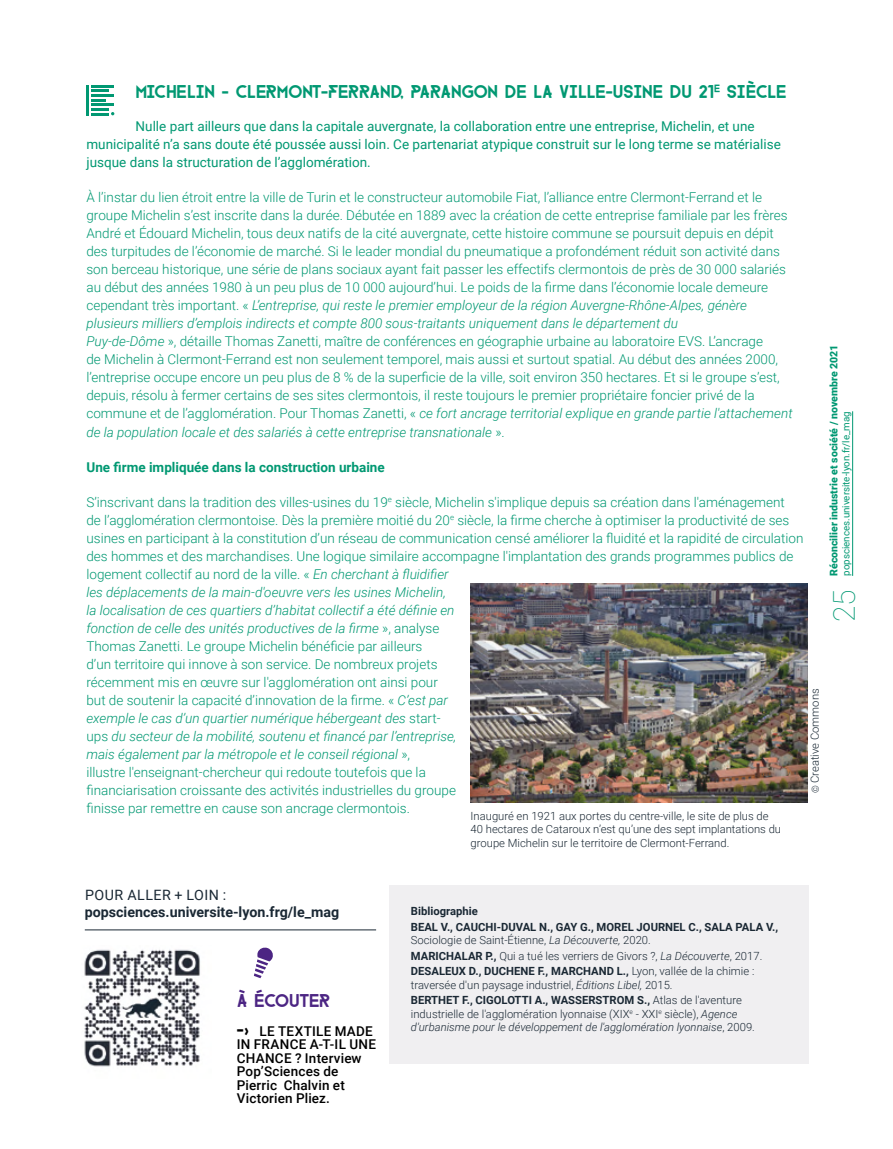
<style>
.page{position:relative;width:893px;height:1149px;background:#fff}
.page>*{position:absolute;margin:0;border:0;box-sizing:border-box;transform-origin:0 0}
.t1{font:100 30px "Roboto";color:#009872}
.t2{font:15px "FARRAY";color:#009872}
.t3{font:15px "FARRAY";letter-spacing:-.025em;color:#4c2583}
.t4{font:700 14.25px "Roboto";color:#1a2834}
.t5{font:14.25px "Roboto";letter-spacing:.035em;color:#1a2834}
.t6{font:300 13.5px/18px "Roboto";color:#009872}
.t7{font:13.5px/18px "Roboto";color:#009872}
.t8{font:500 13.5px/13.5px "Roboto";letter-spacing:.015em;color:#000}
.t9{font:700 13.5px "Roboto";color:#009872}
.t10{font:300 11.25px/15.6px "Roboto";color:#1a2834}
.t11{font:italic 300 11.25px/13.5px "Roboto";color:#1a2834}
.t12{font:700 11.25px/15.6px "Roboto";color:#1a2834}
.t13{font:900 10.5px "Roboto";color:#009872}
.t14{font:9.75px "Roboto";color:#009872}
.s1{font-style:italic}
.s2{font-size:9.75px}
.s3{font-family:"FARRAY";font-weight:400;font-size:15px}
.s4{font-weight:700}
.s5{font-style:normal}
</style>
<div class="page">
<hr style="left:852px;top:411px;width:1px;height:164px;background:#009872">
<hr style="left:86px;top:85px;width:3px;height:30px;background:#009872">
<hr style="left:92px;top:108px;width:17px;height:3px;background:#009872">
<svg style="left:92px;top:99px;width:14px;height:2px"></svg>
<hr style="left:92px;top:103px;width:22px;height:3px;background:#009872">
<hr style="left:92px;top:89px;width:17px;height:3px;background:#009872">
<hr style="left:92px;top:94px;width:22px;height:3px;background:#009872">
<hr style="left:92px;top:85px;width:22px;height:2px;background:#009872">
<svg style="left:92px;top:112px;width:22px;height:3px"></svg>
<hr style="left:85px;top:929px;width:291px;height:1px;background:#1a2834">
<img style="left:84px;top:949px;width:116px;height:118px">
<svg style="left:254px;top:947px;width:19px;height:30px"></svg>
<div style="left:390px;top:884px;width:419px;height:179px;background:#f0eff1"></div>
<img style="left:470px;top:583px;width:338px;height:219px">
<p class="t2" style="left:136px;top:81px;width:652px">MICHELIN - CLERMONT-FERRAND, PARANGON DE LA VILLE-USINE DU 21<sup>E</sup> SIÈCLE</p>
<p class="t7" style="left:86px;top:117px;width:696px;text-indent:49px">Nulle part ailleurs que dans la capitale auvergnate, la collaboration entre une entreprise, Michelin, et une municipalité n’a sans doute été poussée aussi loin. Ce partenariat atypique construit sur le long terme se matérialise jusque dans la structuration de l’agglomération.</p>
<p class="t6" style="left:86px;top:188px;width:708px">À l’instar du lien étroit entre la ville de Turin et le constructeur automobile Fiat, l’alliance entre Clermont-Ferrand et le groupe Michelin s’est inscrite dans la durée. Débutée en 1889 avec la création de cette entreprise familiale par les frères André et Édouard Michelin, tous deux natifs de la cité auvergnate, cette histoire commune se poursuit depuis en dépit des turpitudes de l’économie de marché. Si le leader mondial du pneumatique a profondément réduit son activité dans son berceau historique, une série de plans sociaux ayant fait passer les effectifs clermontois de près de 30 000 salariés au début des années 1980 à un peu plus de 10 000 aujourd’hui. Le poids de la firme dans l’économie locale demeure cependant très important. « <span class="s1">L’entreprise, qui reste le premier employeur de la région Auvergne-Rhône-Alpes, génère plusieurs milliers d’emplois indirects et compte 800 sous-traitants uniquement dans le département du<br>Puy-de-Dôme</span> », détaille Thomas Zanetti, maître de conférences en géographie urbaine au laboratoire EVS. L’ancrage<br>de Michelin à Clermont-Ferrand est non seulement temporel, mais aussi et surtout spatial. Au début des années 2000, l’entreprise occupe encore un peu plus de 8 % de la superficie de la ville, soit environ 350 hectares. Et si le groupe s’est, depuis, résolu à fermer certains de ses sites clermontois, il reste toujours le premier propriétaire foncier privé de la commune et de l’agglomération. Pour Thomas Zanetti, « <span class="s1">ce fort ancrage territorial explique en grande partie l'attachement de la population locale et des salariés à cette entreprise transnationale</span> ».</p>
<p class="t9" style="left:86px;top:457px;width:300px">Une firme impliquée dans la construction urbaine</p>
<p class="t6" style="left:86px;top:492px;width:718px">S’inscrivant dans la tradition des villes-usines du 19<sup>e</sup> siècle, Michelin s'implique depuis sa création dans l'aménagement<br>de l’agglomération clermontoise. Dès la première moitié du 20<sup>e</sup> siècle, la firme cherche à optimiser la productivité de ses usines en participant à la constitution d’un réseau de communication censé améliorer la fluidité et la rapidité de circulation des hommes et des marchandises. Une logique similaire accompagne l'implantation des grands programmes publics de logement collectif au nord de la ville. « <span class="s1">En cherchant à fluidifier<br>les déplacements de la main-d'oeuvre vers les usines Michelin,<br>la localisation de ces quartiers d’habitat collectif a été définie en<br>fonction de celle des unités productives de la firme</span> », analyse<br>Thomas Zanetti. Le groupe Michelin bénéficie par ailleurs<br>d’un territoire qui innove à son service. De nombreux projets<br>récemment mis en œuvre sur l'agglomération ont ainsi pour<br>but de soutenir la capacité d’innovation de la firme. « <span class="s1">C’est par<br>exemple le cas d’un quartier numérique hébergeant des</span> start-<br>ups <span class="s1">du secteur de la mobilité, soutenu et financé par l’entreprise,<br>mais également par la métropole et le conseil régional</span> »,<br>illustre l'enseignant-chercheur qui redoute toutefois que la<br>financiarisation croissante des activités industrielles du groupe<br>finisse par remettre en cause son ancrage clermontois.</p>
<p class="t10" style="left:471px;top:808px;width:312px;line-height:13.5px">Inauguré en 1921 aux portes du centre-ville, le site de plus de<br>40 hectares de Cataroux n’est qu’une des sept implantations du groupe Michelin sur le territoire de Clermont-Ferrand.</p>
<p class="t10" style="left:806px;top:793px;width:106px;rotate:-90deg"><span class="s2">©</span> Creative Commons</p>
<p class="t13" style="left:826px;top:575px;width:232px;rotate:-90deg">Réconcilier industrie et société / novembre 2021</p>
<p class="t14" style="left:839px;top:575px;width:166px;rotate:-90deg">popsciences.universite-lyon.fr/le_mag</p>
<h1 class="t1" style="left:823px;top:621px;width:34px;rotate:-90deg">25</h1>
<p class="t5" style="left:85px;top:884px;width:143px">POUR ALLER + LOIN :</p>
<p class="t4" style="left:85px;top:901px;width:256px">popsciences.universite-lyon.frg/le_mag</p>
<p class="t3" style="left:237px;top:989px;width:95px">À ÉCOUTER</p>
<p class="t8" style="left:237px;top:1023px;width:141px"><span class="s3">-›</span> LE TEXTILE MADE<br>IN FRANCE A-T-IL UNE<br>CHANCE ? Interview<br>Pop’Sciences de<br>Pierric Chalvin et<br>Victorien Pliez.</p>
<p class="t12" style="left:411px;top:902px;width:369px">Bibliographie<br>BEAL V., CAUCHI-DUVAL N., GAY G., MOREL JOURNEL C., SALA PALA V.,</p>
<p class="t10" style="left:411px;top:931px;width:353px">Sociologie de Saint-Étienne, <span class="s1">La Découverte,</span> 2020.<br><span class="s4">MARICHALAR P.,</span> Qui a tué les verriers de Givors ?, <span class="s1">La Découverte</span>, 2017.<br><span class="s4">DESALEUX D., DUCHENE F., MARCHAND L.,</span> Lyon, vallée de la chimie :</p>
<p class="t10" style="left:411px;top:976px;width:333px">traversée d'un paysage industriel, <span class="s1">Éditions Libel,</span> 2015.<br><span class="s4">BERTHET F., CIGOLOTTI A., WASSERSTROM S.,</span> Atlas de l'aventure</p>
<p class="t11" style="left:411px;top:1006px;width:346px"><span class="s5">industrielle de l'agglomération lyonnaise (XIX</span><sup>e</sup> <span class="s5">- XXI</span><sup>e</sup> <span class="s5">siècle),</span> Agence d'urbanisme pour le développement de l'agglomération lyonnaise<span class="s5">, 2009.</span></p>
</div>
